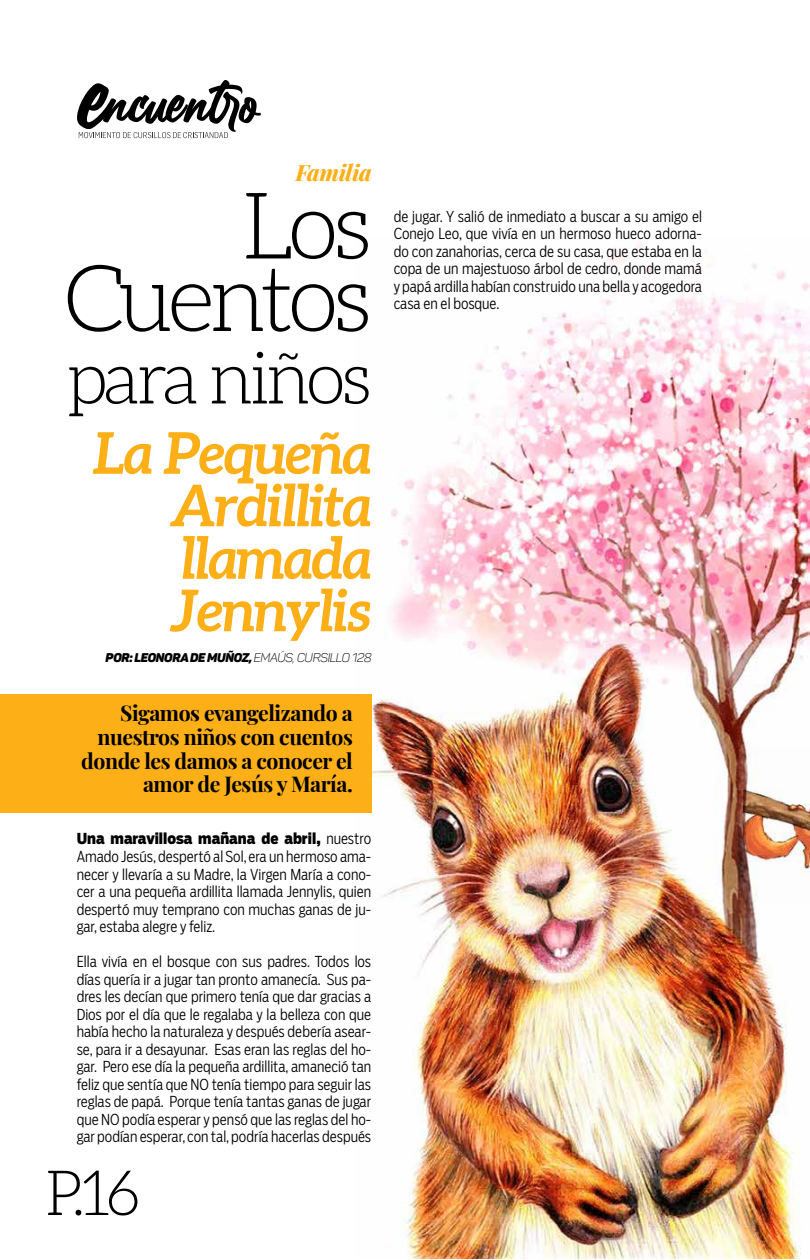
<style>
.page{position:relative;width:810px;height:1260px;background:#fff}
.page>*{position:absolute;margin:0;border:0;box-sizing:border-box;transform-origin:0 0}
.t1{font:300 92.5px/72.5px "Aleo";letter-spacing:-.06em;color:#000;text-align:right}
.t2{font:300 72.5px "Aleo";letter-spacing:-.06em;color:#000}
.t3{font:300 62.5px "Aleo";color:#000}
.t4{font:italic 700 57.5px/52.5px "Aleo";letter-spacing:-.03em;color:#fcaf17;text-align:justify}
.t5{font:italic 800 22.5px "Playfair Display";letter-spacing:-.02em;color:#fcaf17}
.t6{font:21.25px/23.8px "Playfair Display";letter-spacing:-.02em;color:#000;text-align:right}
.t7{font:300 15px/17.5px "Salvo Sans Cond";color:#000;text-align:justify}
.t8{font:12.5px "Panton Blackitalic Caps";letter-spacing:-.03em;color:#000}
.s1{font-family:"Panton Lightitalic Caps"}
.s2{font-weight:900}
</style>
<div class="page">
<svg style="left:77px;top:80px;width:184px;height:58px"></svg>
<img style="left:371px;top:242px;width:439px;height:1017px">
<div style="left:0;top:694px;width:371px;height:119px;background:#fcaf17"></div>
<img style="left:743px;top:747px;width:67px;height:156px">
<h3 class="t5" style="left:295px;top:155px;width:78px">Familia</h3>
<h1 class="t1" style="left:64px;top:189px;width:309px">Los<br>Cuentos</h1>
<h2 class="t2" style="left:68px;top:339px;width:305px">para niños</h2>
<h3 class="t4" style="left:169px;top:426px;width:204px;text-indent:-77px">La Pequeña Ardillita llamada Jennylis</h3>
<p class="t8" style="left:106px;top:649px;width:268px">POR: LEONORA DE MUÑOZ, <span class="s1">EMAÚS, CURSILLO 128</span></p>
<h3 class="t6" style="left:81px;top:699px;width:273px">Sigamos evangelizando a nuestros niños con cuentos donde les damos a conocer el amor de Jesús y María.</h3>
<p class="t7" style="left:77px;top:830px;width:296px"><span class="s2">Una maravillosa mañana de abril,</span> nuestro Amado Jesús, despertó al Sol, era un hermoso ama&shy;necer y llevaría a su Madre, la Virgen María a cono&shy;cer a una pequeña ardillita llamada Jennylis, quien despertó muy temprano con muchas ganas de ju&shy;gar, estaba alegre y feliz.</p>
<p class="t7" style="left:77px;top:952px;width:296px">Ella vivía en el bosque con sus padres. Todos los días quería ir a jugar tan pronto amanecía. Sus pa&shy;dres les decían que primero tenía que dar gracias a Dios por el día que le regalaba y la belleza con que había hecho la naturaleza y después debería asear&shy;se, para ir a desayunar. Esas eran las reglas del ho&shy;gar. Pero ese día la pequeña ardillita, amaneció tan feliz que sentía que NO tenía tiempo para seguir las reglas de papá. Porque tenía tantas ganas de jugar que NO podía esperar y pensó que las reglas del ho&shy;gar podían esperar, con tal, podría hacerlas después</p>
<h3 class="t3" style="left:45px;top:1159px;width:96px">P.16</h3>
<p class="t7" style="left:394px;top:207px;width:310px">de jugar. Y salió de inmediato a buscar a su amigo el Conejo Leo, que vivía en un hermoso hueco adorna&shy;do con zanahorias, cerca de su casa, que estaba en la copa de un majestuoso árbol de cedro, donde mamá y papá ardilla habían construido una bella y acogedora casa en el bosque.</p>
</div>
